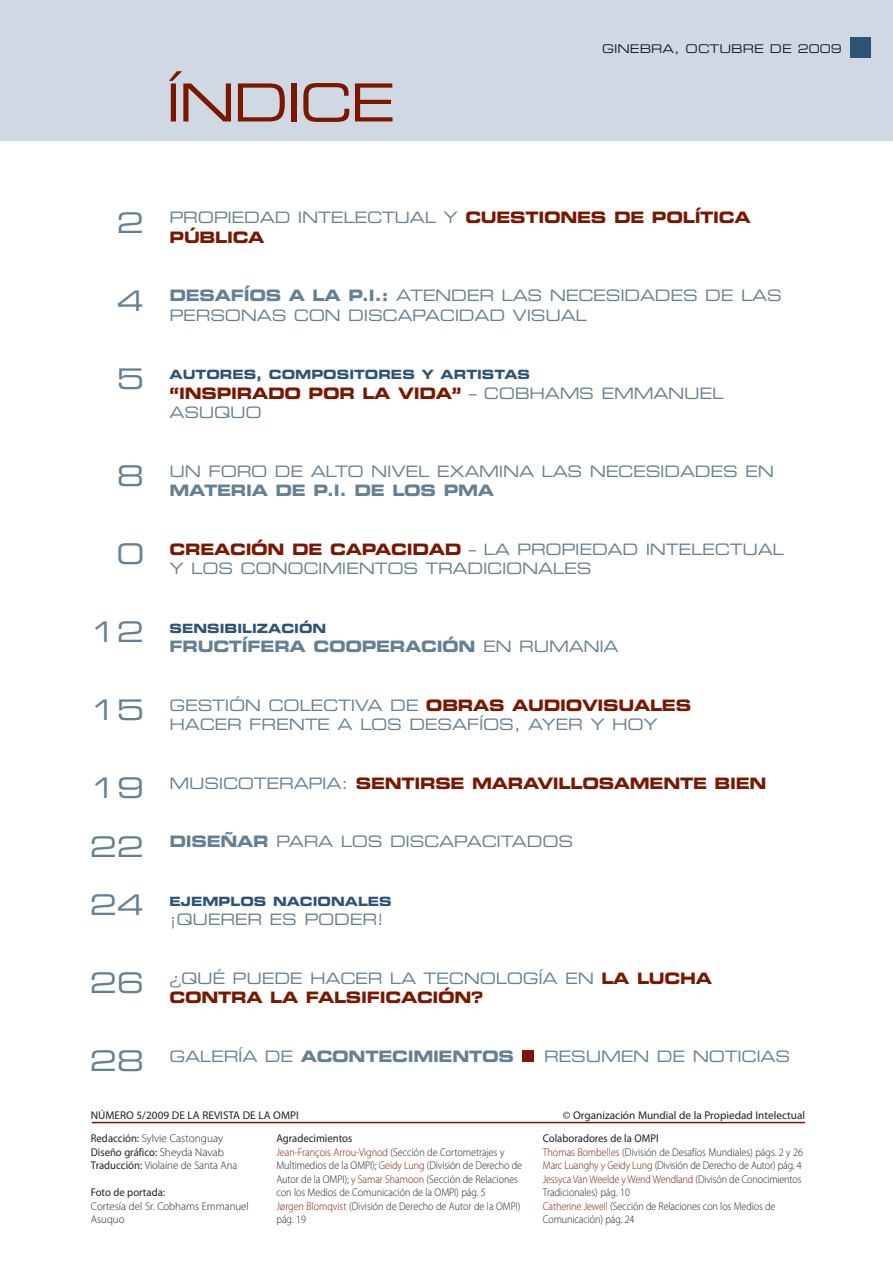
<style>
.page{position:relative;width:893px;height:1263px;background:#fff}
.page>*{position:absolute;margin:0;border:0;box-sizing:border-box;transform-origin:0 0}
.t1{font:52.5px "Eurostile LT Std Ex 2";letter-spacing:-.05em;color:#7a1700}
.t2{font:28.35px/58.5px "Eurostile LT Std Ex 2";letter-spacing:-.02em;color:#648094;text-align:justify}
.t3{font:15.75px/19.5px "Eurostile LT Std Ex 2";letter-spacing:-.02em;color:#648094;scale:.95 1}
.t4{font:15.75px "Eurostile LT Std Bold Ex 2";letter-spacing:-.02em;color:#7a1700;scale:.95 1}
.t5{font:15.75px "Eurostile LT Std Bold Ex 2";letter-spacing:-.02em;color:#648094;scale:.95 1}
.t6{font:12.75px "Eurostile LT Std Bold Ex 2";color:#2b5477;scale:.95 1}
.t7{font:12px "Eurostile LT Std Ex 2";color:#231f20;scale:.95 1}
.t8{font:300 11.25px/13.5px "Myriad Pro";letter-spacing:-.005em;color:#231f20;scale:.9 1}
.t9{font:300 11.25px/13.5px "Myriad Pro";letter-spacing:-.005em;color:#231f20}
.t10{font:11.25px "Myriad Pro";color:#231f20}
.t11{font:11.25px "Myriad Pro";color:#231f20;scale:.95 1}
.s1{font-family:"Eurostile LT Std Bold Ex 2";color:#7a1700}
.s2{font-family:"Eurostile LT Std Bold Ex 2"}
.s3{font-family:"Eurostile LT Std Ex 2";color:#648094}
.s4{font-family:"Eurostile LT Std Ex 2"}
.s5{font-weight:400}
.s6{color:#7a1700}
</style>
<div class="page">
<div style="left:0;top:0;width:893px;height:140px;background:#d0d8e4"></div>
<div style="left:850px;top:38px;width:21px;height:20px;background:#2b5477"></div>
<div style="left:523px;top:1051px;width:11px;height:11px;background:#7a1700"></div>
<hr style="left:92px;top:1122px;width:713px;height:1px;background:#7a1700">
<h1 class="t1" style="left:166px;top:76px;width:231px">ÍNDICE</h1>
<p class="t7" style="left:602px;top:43px;width:254px">GINEBRA, OCTUBRE DE 2009</p>
<h2 class="t2" style="left:117px;top:195px;width:29px">2</h2>
<h3 class="t3" style="left:170px;top:209px;width:613px">PROPIEDAD INTELECTUAL Y <span class="s1">CUESTIONES DE POLÍTICA</span></h3>
<h3 class="t4" style="left:170px;top:231px;width:102px">PÚBLICA</h3>
<h2 class="t2" style="left:117px;top:273px;width:29px">4</h2>
<h3 class="t3" style="left:170px;top:287px;width:646px"><span class="s2">DESAFÍOS A LA P.I.:</span> ATENDER LAS NECESIDADES DE LAS<br>PERSONAS CON DISCAPACIDAD VISUAL</h3>
<h2 class="t2" style="left:117px;top:351px;width:29px">5</h2>
<p class="t6" style="left:170px;top:370px;width:381px">AUTORES, COMPOSITORES Y ARTISTAS</p>
<h3 class="t4" style="left:170px;top:387px;width:585px">“INSPIRADO POR LA VIDA” <span class="s3">– COBHAMS EMMANUEL</span></h3>
<h3 class="t3" style="left:170px;top:404px;width:99px">ASUQUO</h3>
<h2 class="t2" style="left:117px;top:449px;width:29px">8</h2>
<h3 class="t3" style="left:170px;top:462px;width:638px">UN FORO DE ALTO NIVEL EXAMINA LAS NECESIDADES EN</h3>
<h3 class="t5" style="left:170px;top:485px;width:343px">MATERIA DE P.I. DE LOS PMA</h3>
<h2 class="t2" style="left:117px;top:527px;width:29px">0</h2>
<h3 class="t3" style="left:170px;top:540px;width:648px"><span class="s1">CREACIÓN DE CAPACIDAD</span> – LA PROPIEDAD INTELECTUAL<br>Y LOS CONOCIMIENTOS TRADICIONALES</h3>
<h2 class="t2" style="left:90px;top:605px;width:56px">12</h2>
<p class="t6" style="left:170px;top:624px;width:167px">SENSIBILIZACIÓN</p>
<h3 class="t5" style="left:170px;top:641px;width:474px">FRUCTÍFERA COOPERACIÓN <span class="s4">EN RUMANIA</span></h3>
<h2 class="t2" style="left:90px;top:683px;width:56px">15</h2>
<h3 class="t3" style="left:170px;top:696px;width:551px">GESTIÓN COLECTIVA DE <span class="s1">OBRAS AUDIOVISUALES<br></span>HACER FRENTE A LOS DESAFÍOS, AYER Y HOY</h3>
<h2 class="t2" style="left:90px;top:761px;width:56px">19<br>22<br>24</h2>
<h3 class="t4" style="left:170px;top:777px;width:630px"><span class="s3">MUSICOTERAPIA:</span> SENTIRSE MARAVILLOSAMENTE BIEN</h3>
<h3 class="t3" style="left:170px;top:833px;width:426px"><span class="s2">DISEÑAR</span> PARA LOS DISCAPACITADOS</h3>
<p class="t6" style="left:170px;top:897px;width:235px">EJEMPLOS NACIONALES</p>
<h3 class="t3" style="left:170px;top:911px;width:227px">¡QUERER ES PODER!</h3>
<h2 class="t2" style="left:90px;top:956px;width:56px">26</h2>
<h3 class="t3" style="left:170px;top:969px;width:572px">¿QUÉ PUEDE HACER LA TECNOLOGÍA EN <span class="s1">LA LUCHA</span></h3>
<h3 class="t4" style="left:170px;top:992px;width:332px">CONTRA LA FALSIFICACIÓN?</h3>
<h2 class="t2" style="left:90px;top:1034px;width:56px">28</h2>
<h3 class="t5" style="left:170px;top:1050px;width:364px"><span class="s4">GALERÍA DE</span> ACONTECIMIENTOS</h3>
<h3 class="t3" style="left:544px;top:1047px;width:260px">RESUMEN DE NOTICIAS</h3>
<p class="t10" style="left:91px;top:1111px;width:209px">NÚMERO 5/2009 DE LA REVISTA DE LA OMPI</p>
<p class="t10" style="left:563px;top:1111px;width:244px">© Organización Mundial de la Propiedad Intelectual</p>
<p class="t9" style="left:91px;top:1133px;width:148px"><span class="s5">Redacción:</span> Sylvie Castonguay<br><span class="s5">Diseño gráfico:</span> Sheyda Navab<br><span class="s5">Traducción:</span> Violaine de Santa Ana</p>
<p class="t11" style="left:91px;top:1188px;width:80px">Foto de portada:</p>
<p class="t9" style="left:91px;top:1201px;width:160px">Cortesía del Sr. Cobhams Emmanuel<br>Asuquo</p>
<p class="t8" style="left:276px;top:1133px;width:274px"><span class="s5">Agradecimientos<br></span><span class="s6">Jean-François Arrou-Vignod</span> (Sección de Cortometrajes y Multimedios de la OMPI); <span class="s6">Geidy Lung</span> (División de Derecho de Autor de la OMPI); <span class="s6">y Samar Shamoon</span> (Sección de Relaciones con los Medios de Comunicación de la OMPI) pág. 5<br><span class="s6">Jørgen Blomqvist</span> (División de Derecho de Autor de la OMPI) pág. 19</p>
<p class="t8" style="left:543px;top:1133px;width:291px"><span class="s5">Colaboradores de la OMPI<br></span><span class="s6">Thomas Bombelles</span> (División de Desafíos Mundiales) págs. 2 y 26<br><span class="s6">Marc Luanghy y Geidy Lung</span> (División de Derecho de Autor) pág. 4<br><span class="s6">Jessyca Van Weelde y Wend Wendland</span> (Divisón de Conocimientos Tradicionales) pág. 10<br><span class="s6">Catherine Jewell</span> (Sección de Relaciones con los Medios de Comunicación) pág. 24</p>
</div>
